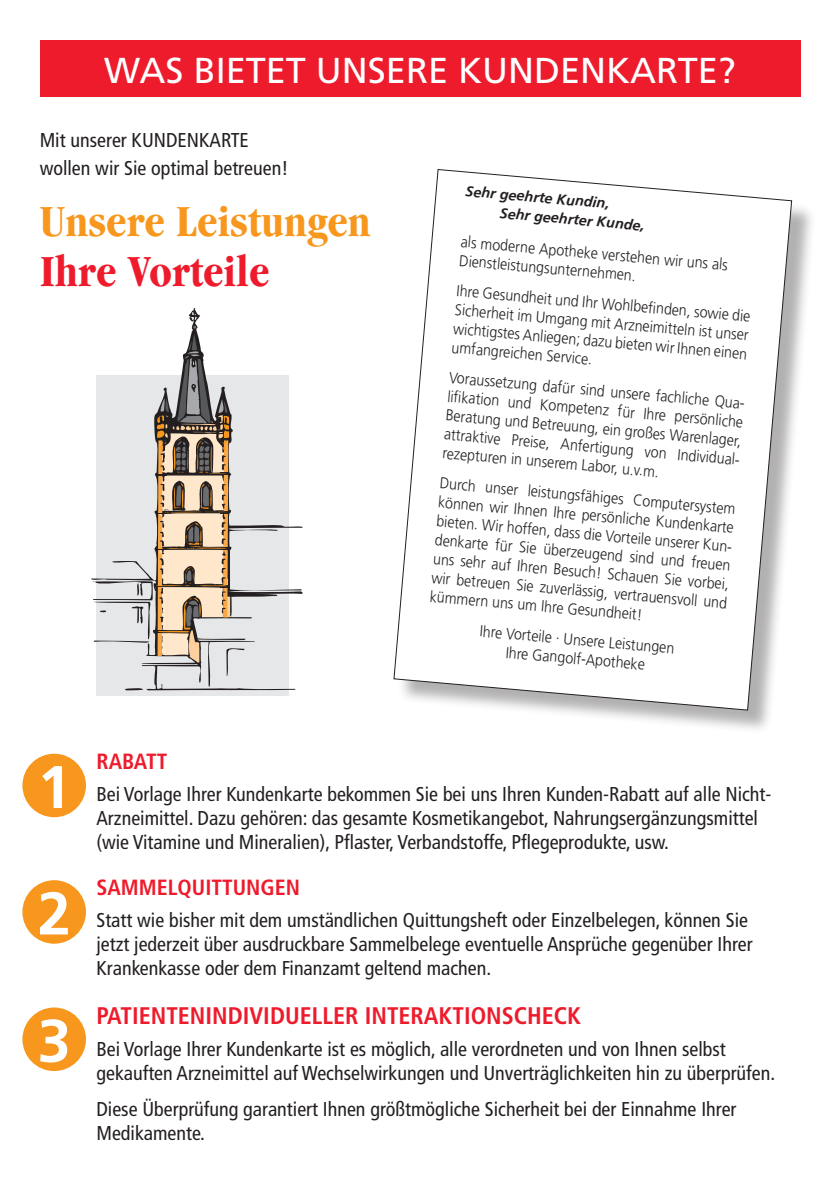
<style>
.page{position:relative;width:840px;height:1191px;background:#fff}
.page>*{position:absolute;margin:0;border:0;box-sizing:border-box;transform-origin:0 0}
.t1{font:700 60px/126.8px "Frutiger LT";color:#fff;text-align:justify}
.t2{font:700 condensed 46px "Garamond";color:#f7971d}
.t3{font:700 condensed 46px "Garamond";color:#ee1b2c}
.t4{font:36px "Frutiger";color:#fff}
.t5{font:700 condensed 24px "Frutiger";color:#ee1b2c}
.t6{font:700 condensed 22px "Frutiger";color:#ee1b2c}
.t7{font:condensed 20px/24px "Frutiger LT";color:#231f20}
.t8{font:300 15.8px/19px "Frutiger LT";color:#231f20;scale:.9 1}
.t9{font:italic 700 14.4px/19px "Frutiger LT";color:#231f20}
</style>
<div class="page">
<div style="left:40px;top:40px;width:759px;height:56px;background:#ee1b2c"></div>
<div style="left:397px;top:173px;width:419px;height:562px;background:#231f20;opacity:.35"></div>
<svg style="left:393px;top:169px;width:398px;height:541px"></svg>
<svg style="left:96px;top:308px;width:207px;height:382px;fill:#e6e7e9"></svg>
<svg style="left:122px;top:687px;width:21px;height:3px"></svg>
<svg style="left:187px;top:311px;width:12px;height:17px"></svg>
<svg style="left:91px;top:334px;width:155px;height:342px;background:#cfc8c0"></svg>
<div style="left:22px;top:753px;width:64px;height:64px;background:#f7971d;border-radius:50%"></div>
<div style="left:22px;top:880px;width:64px;height:63px;background:#f7971d;border-radius:50%"></div>
<div style="left:22px;top:1007px;width:64px;height:64px;background:#f7971d;border-radius:50%"></div>
<h3 class="t4" style="left:104px;top:49px;width:632px">WAS BIETET UNSERE KUNDENKARTE?</h3>
<p class="t7" style="left:40px;top:126px;width:250px;line-height:28px">Mit unserer KUNDENKARTE wollen wir Sie optimal betreuen!</p>
<h2 class="t2" style="left:40px;top:195px;width:332px">Unsere Leistungen</h2>
<h2 class="t3" style="left:40px;top:245px;width:231px">Ihre Vorteile</h2>
<p class="t9" style="left:502px;top:185px;width:147px;text-indent:-36px;rotate:5deg">Sehr geehrte Kundin,<br>Sehr geehrter Kunde,</p>
<p class="t8" style="left:461px;top:232px;width:299px;rotate:5deg">als moderne Apotheke verstehen wir uns als<br>Dienstleistungsunternehmen.</p>
<p class="t8" style="left:457px;top:281px;width:329px;text-align:justify;rotate:5deg">Ihre Gesundheit und Ihr Wohlbefi nden, sowie die Sicherheit im Umgang mit Arzneimitteln ist unser wichtigstes Anliegen; dazu bieten wir Ihnen einen umfangreichen Service.</p>
<p class="t8" style="left:449px;top:368px;width:334px;rotate:5deg">Voraussetzung dafür sind unsere fachliche Qua&shy;lifi kation und Kompetenz für Ihre persönliche Beratung und Betreuung, ein großes Warenlager, attraktive Preise, Anfertigung von Individual&shy;rezepturen in unserem Labor, u.v.m.</p>
<p class="t8" style="left:440px;top:474px;width:334px;rotate:5deg">Durch unser leistungsfähiges Computersystem können wir Ihnen Ihre persönliche Kundenkarte bieten. Wir hoffen, dass die Vorteile unserer Kun&shy;denkarte für Sie überzeugend sind und freuen uns sehr auf Ihren Besuch! Schauen Sie vorbei, wir betreuen Sie zuverlässig, vertrauensvoll und kümmern uns um Ihre Gesundheit!</p>
<p class="t8" style="left:480px;top:621px;width:218px;text-align:center;rotate:5deg">Ihre Vorteile · Unsere Leistungen<br>Ihre Gangolf-Apotheke</p>
<h1 class="t1" style="left:37px;top:724px;width:35px">1<br>2<br>3</h1>
<h3 class="t6" style="left:96px;top:748px;width:72px">RABATT</h3>
<p class="t7" style="left:96px;top:782px;width:676px">Bei Vorlage Ihrer Kundenkarte bekommen Sie bei uns Ihren Kunden-Rabatt auf alle Nicht-<br>Arzneimittel. Dazu gehören: das gesamte Kosmetikangebot, Nahrungsergänzungsmittel (wie Vitamine und Mineralien), Pflaster, Verbandstoffe, Pflegeprodukte, usw.</p>
<h3 class="t6" style="left:96px;top:874px;width:205px">SAMMELQUITTUNGEN</h3>
<p class="t7" style="left:96px;top:908px;width:657px">Statt wie bisher mit dem umständlichen Quittungsheft oder Einzelbelegen, können Sie jetzt jederzeit über ausdruckbare Sammelbelege eventuelle Ansprüche gegenüber Ihrer<br>Krankenkasse oder dem Finanzamt geltend machen.</p>
<h3 class="t5" style="left:96px;top:1001px;width:486px">PATIENTENINDIVIDUELLER INTERAKTIONSCHECK</h3>
<p class="t7" style="left:96px;top:1037px;width:679px">Bei Vorlage Ihrer Kundenkarte ist es möglich, alle verordneten und von Ihnen selbst gekauften Arzneimittel auf Wechselwirkungen und Unverträglichkeiten hin zu überprüfen.</p>
<p class="t7" style="left:96px;top:1097px;width:641px">Diese Überprüfung garantiert Ihnen größtmögliche Sicherheit bei der Einnahme Ihrer<br>Medikamente.</p>
</div>
